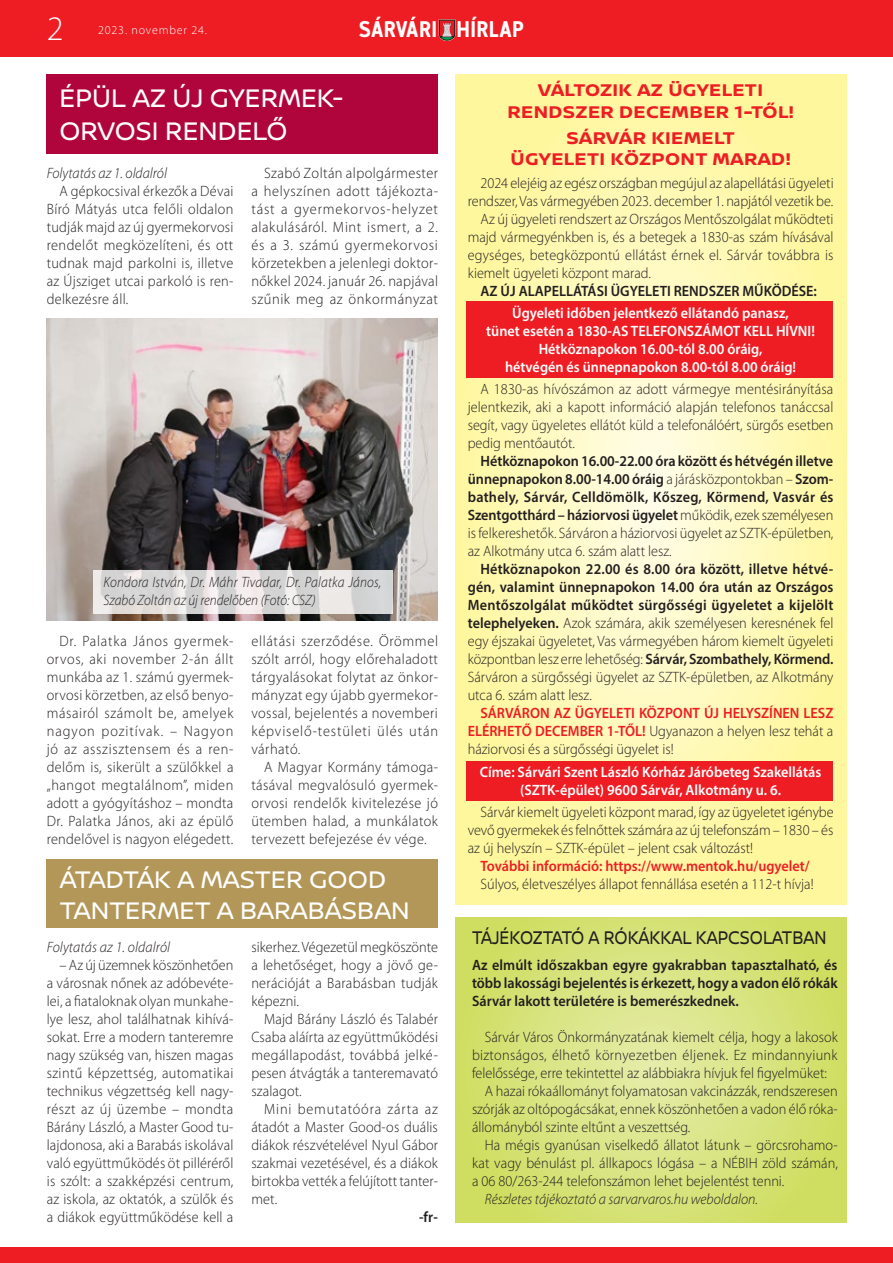
<style>
.page{position:relative;width:893px;height:1263px;background:#fff}
.page>*{position:absolute;margin:0;border:0;box-sizing:border-box;transform-origin:0 0}
.t1{font:300 34.5px "Myriad Pro";color:#fff}
._1_cim{font:27px "Nissan Brand";color:#fff}
._0_cím{font:25.5px "Nissan Brand";color:#fff}
.t2{font:900 22.65px "Finador";letter-spacing:.02em;color:#fff;scale:.85 1}
._1_cim-2{font:19.5px "Nissan Brand";color:#231f20;scale:.85 1}
._1_cim-3{font:700 18px "Nissan Brand";letter-spacing:.02em;color:#ee1d23;scale:1.07 1}
._1_szöveg{font:300 15px/18px "Myriad Pro";color:#231f20;text-align:justify;scale:.95 1}
._1_szöveg-2{font:300 15px/18px "Myriad Pro";color:#231f20;text-align:justify;scale:.96 1}
._1_szöveg-3{font:600 15px/18px "Myriad Pro";color:#231f20;text-align:justify;scale:.95 1}
._1_szöveg-4{font:600 15px/18px "Myriad Pro";color:#fff;text-align:center;scale:.95 1}
._1_szöveg-5{font:600 15px/18px "Myriad Pro";color:#ee1d23;text-align:justify;scale:.95 1}
._1_lead{font:600 15px/18px "Myriad Pro";color:#231f20;text-align:justify;scale:.95 1}
._1_képalá{font:italic 300 15px/18px "Myriad Pro";color:#231f20;scale:.9 1}
._1_szöveg-6{font:italic 300 15px "Myriad Pro";color:#231f20;scale:.95 1}
.rol{font:italic 300 15px "Myriad Pro";color:#231f20;scale:.95 1}
.t3{font:300 12px "Myriad Pro";letter-spacing:.07em;color:#fff}
.s1{font-weight:300}
.s2{font-weight:600}
.s3{font-weight:300;color:#231f20}
</style>
<div class="page">
<svg style="left:455px;top:917px;width:391px;height:305px;background:#d6e279"></svg>
<div style="left:0;top:0;width:893px;height:57px;background:#ee1d23"></div>
<div style="left:0;top:1247px;width:893px;height:16px;background:#ee1d23"></div>
<div style="left:47px;top:74px;width:391px;height:80px;background:#b0043d"></div>
<img style="left:47px;top:318px;width:391px;height:303px">
<svg style="left:93px;top:570px;width:299px;height:43px;background:#dedcdc"></svg>
<div style="left:47px;top:859px;width:391px;height:69px;background:#b39758"></div>
<svg style="left:455px;top:74px;width:391px;height:830px;background:#fef8b1"></svg>
<div style="left:466px;top:301px;width:366px;height:76px;background:#ee1d23"></div>
<div style="left:466px;top:761px;width:366px;height:40px;background:#ee1d23"></div>
<svg style="left:439px;top:19px;width:16px;height:22px"></svg>
<h1 class="t1" style="left:47px;top:8px;width:18px">2</h1>
<p class="t3" style="left:98px;top:23px;width:110px">2023. november 24.</p>
<h3 class="t2" style="left:358px;top:13px;width:197px">SÁRVÁRI HÍRLAP</h3>
<p class="_1_cim" style="left:60px;top:79px;width:285px">ÉPÜL AZ ÚJ GYERMEK-</p>
<p class="_1_cim" style="left:60px;top:111px;width:229px">ORVOSI RENDELŐ</p>
<p class="rol" style="left:47px;top:164px;width:128px">Folytatás az 1. oldalról</p>
<p class="_1_szöveg" style="left:47px;top:182px;width:198px;text-indent:13px">A gépkocsival érkezők a Dévai Bíró Mátyás utca felőli oldalon tudják majd az új gyermekorvosi rendelőt megközelíteni, és ott tudnak majd parkolni is, illetve az Újsziget utcai parkoló is ren&shy;delkezésre áll.</p>
<p class="_1_szöveg-2" style="left:251px;top:164px;width:196px;text-indent:13px">Szabó Zoltán alpolgármester a helyszínen adott tájékozta&shy;tást a gyermekorvos-helyzet alakulásáról. Mint ismert, a 2. és a 3. számú gyermekorvosi körzetekben a jelenlegi doktor&shy;nőkkel 2024. január 26. napjával szűnik meg az önkormányzat</p>
<p class="_1_képalá" style="left:104px;top:573px;width:310px">Kondora István, Dr. Máhr Tivadar, Dr. Palatka János,<br>Szabó Zoltán az új rendelőben (Fotó: CSZ)</p>
<p class="_1_szöveg" style="left:47px;top:632px;width:198px;text-indent:13px">Dr. Palatka János gyermek&shy;orvos, aki november 2-án állt munkába az 1. számú gyermek&shy;orvosi körzetben, az első benyo&shy;másairól számolt be, amelyek nagyon pozitívak. – Nagyon jó az asszisztensem és a ren&shy;delőm is, sikerült a szülőkkel a „hangot megtalálnom”, miden adott a gyógyításhoz – mondta Dr. Palatka János, aki az épülő rendelővel is nagyon elégedett.</p>
<p class="_1_szöveg-2" style="left:251px;top:632px;width:196px">ellátási szerződése. Örömmel szólt arról, hogy előrehaladott tárgyalásokat folytat az önkor&shy;mányzat egy újabb gyermekor&shy;vossal, bejelentés a novemberi képviselő-testületi ülés után várható.</p>
<p class="_1_szöveg" style="left:251px;top:758px;width:198px;text-indent:13px">A Magyar Kormány támoga&shy;tásával megvalósuló gyermek&shy;orvosi rendelők kivitelezése jó ütemben halad, a munkálatok tervezett befejezése év vége.</p>
<p class="_0_cím" style="left:60px;top:861px;width:328px">ÁTADTÁK A MASTER GOOD</p>
<p class="_0_cím" style="left:60px;top:892px;width:351px">TANTERMET A BARABÁSBAN</p>
<p class="rol" style="left:47px;top:938px;width:131px">Folytatás az 1. oldalról</p>
<p class="_1_szöveg" style="left:47px;top:956px;width:198px;text-indent:13px">– Az új üzemnek köszönhetően a városnak nőnek az adóbevéte&shy;lei, a fiataloknak olyan munkahe&shy;lye lesz, ahol találhatnak kihívá&shy;sokat. Erre a modern tanteremre nagy szükség van, hiszen magas szintű képzettség, automatikai technikus végzettség kell nagy&shy;részt az új üzembe – mondta Bárány László, a Master Good tu&shy;lajdonosa, aki a Barabás iskolával való együttműködés öt pilléréről is szólt: a szakképzési centrum, az iskola, az oktatók, a szülők és a diákok együttműködése kell a</p>
<p class="_1_szöveg" style="left:251px;top:938px;width:198px">sikerhez. Végezetül megköszönte a lehetőséget, hogy a jövő ge&shy;nerációját a Barabásban tudják képezni.</p>
<p class="_1_szöveg" style="left:251px;top:1010px;width:198px;text-indent:13px">Majd Bárány László és Talabér Csaba aláírta az együttműködési megállapodást, továbbá jelké&shy;pesen átvágták a tanteremavató szalagot.</p>
<p class="_1_szöveg" style="left:251px;top:1100px;width:198px;text-indent:13px">Mini bemutatóóra zárta az átadót a Master Good-os duális diákok részvételével Nyul Gábor szakmai vezetésével, és a diákok birtokba vették a felújított tanter&shy;met.</p>
<p class="_1_szöveg-3" style="left:419px;top:1208px;width:21px">-fr-</p>
<p class="_1_cim-3" style="left:538px;top:77px;width:212px">VÁLTOZIK AZ ÜGYELETI</p>
<p class="_1_cim-3" style="left:507px;top:99px;width:269px">RENDSZER DECEMBER 1-TŐL!</p>
<p class="_1_cim-3" style="left:567px;top:125px;width:159px">SÁRVÁR KIEMELT</p>
<p class="_1_cim-3" style="left:510px;top:146px;width:263px">ÜGYELETI KÖZPONT MARAD!</p>
<p class="_1_szöveg" style="left:468px;top:174px;width:387px;text-align:right">2024 elejéig az egész országban megújul az alapellátási ügyeleti rendszer, Vas vármegyében 2023. december 1. napjától vezetik be.</p>
<p class="_1_szöveg" style="left:468px;top:210px;width:387px;text-indent:13px">Az új ügyeleti rendszert az Országos Mentőszolgálat működteti majd vármegyénkben is, és a betegek a 1830-as szám hívásával egységes, betegközpontú ellátást érnek el. Sárvár továbbra is kiemelt ügyeleti központ marad.</p>
<p class="_1_szöveg-3" style="left:480px;top:281px;width:356px">AZ ÚJ ALAPELLÁTÁSI ÜGYELETI RENDSZER MŰKÖDÉSE:</p>
<p class="_1_szöveg-4" style="left:512px;top:303px;width:293px">Ügyeleti időben jelentkező ellátandó panasz,</p>
<p class="_1_szöveg-4" style="left:486px;top:321px;width:347px">tünet esetén a 1830-AS TELEFONSZÁMOT KELL HÍVNI!</p>
<p class="_1_szöveg-4" style="left:539px;top:339px;width:237px">Hétköznapokon 16.00-tól 8.00 óráig,</p>
<p class="_1_szöveg-4" style="left:505px;top:357px;width:308px">hétvégén és ünnepnapokon 8.00-tól 8.00 óráig!</p>
<p class="_1_szöveg" style="left:468px;top:380px;width:386px;text-indent:13px">A 1830-as hívószámon az adott vármegye mentésirányítása jelentkezik, aki a kapott információ alapján telefonos tanáccsal segít, vagy ügyeletes ellátót küld a telefonálóért, sürgős esetben pedig mentőautót.</p>
<p class="_1_szöveg-3" style="left:468px;top:452px;width:387px;text-indent:13px">Hétköznapokon 16.00-22.00 óra között és hétvégén illetve ünnepnapokon 8.00-14.00 óráig <span class="s1">a járásközpontokban –</span> Szom&shy;bathely, Sárvár, Celldömölk, Kőszeg, Körmend, Vasvár és Szentgotthárd – háziorvosi ügyelet <span class="s1">működik, ezek személyesen is felkereshetők. Sárváron a háziorvosi ügyelet az SZTK-épületben, az Alkotmány utca 6. szám alatt lesz.</span></p>
<p class="_1_szöveg" style="left:468px;top:560px;width:386px;text-indent:13px"><span class="s2">Hétköznapokon 22.00 és 8.00 óra között, illetve hétvé&shy;gén, valamint ünnepnapokon 14.00 óra után az Országos Mentőszolgálat működtet sürgősségi ügyeletet a kijelölt telephelyeken.</span> Azok számára, akik személyesen keresnének fel egy éjszakai ügyeletet, Vas vármegyében három kiemelt ügyeleti központban lesz erre lehetőség: <span class="s2">Sárvár, Szombathely, Körmend.<br></span>Sárváron a sürgősségi ügyelet az SZTK-épületben, az Alkotmány utca 6. szám alatt lesz.</p>
<p class="_1_szöveg-5" style="left:468px;top:704px;width:386px;text-indent:13px">SÁRVÁRON AZ ÜGYELETI KÖZPONT ÚJ HELYSZÍNEN LESZ ELÉRHETŐ DECEMBER 1-TŐL! <span class="s3">Ugyanazon a helyen lesz tehát a háziorvosi és a sürgősségi ügyelet is!</span></p>
<p class="_1_szöveg-4" style="left:480px;top:762px;width:361px">Címe: Sárvári Szent László Kórház Járóbeteg Szakellátás (SZTK-épület) 9600 Sárvár, Alkotmány u. 6.</p>
<p class="_1_szöveg" style="left:468px;top:803px;width:387px;text-indent:13px">Sárvár kiemelt ügyeleti központ marad, így az ügyeletet igénybe vevő gyermekek és felnőttek számára az új telefonszám – 1830 – és az új helyszín – SZTK-épület – jelent csak változást!</p>
<p class="_1_szöveg-5" style="left:480px;top:856px;width:348px">További információ: https://www.mentok.hu/ugyelet/</p>
<p class="_1_szöveg" style="left:480px;top:875px;width:352px">Súlyos, életveszélyes állapot fennállása esetén a 112-t hívja!</p>
<p class="_1_cim-2" style="left:472px;top:923px;width:419px">TÁJÉKOZTATÓ A RÓKÁKKAL KAPCSOLATBAN</p>
<p class="_1_lead" style="left:472px;top:956px;width:386px">Az elmúlt időszakban egyre gyakrabban tapasztalható, és több lakossági bejelentés is érkezett, hogy a vadon élő rókák Sárvár lakott területére is bemerészkednek.</p>
<p class="_1_szöveg" style="left:472px;top:1028px;width:386px;text-indent:13px">Sárvár Város Önkormányzatának kiemelt célja, hogy a lakosok biztonságos, élhető környezetben éljenek. Ez mindannyiunk felelőssége, erre tekintettel az alábbiakra hívjuk fel figyelmüket:</p>
<p class="_1_szöveg" style="left:472px;top:1082px;width:386px;text-indent:13px">A hazai rókaállományt folyamatosan vakcinázzák, rendszeresen szórják az oltópogácsákat, ennek köszönhetően a vadon élő róka&shy;állományból szinte eltűnt a veszettség.</p>
<p class="_1_szöveg" style="left:472px;top:1136px;width:387px;text-indent:13px">Ha mégis gyanúsan viselkedő állatot látunk – görcsrohamo&shy;kat vagy bénulást pl. állkapocs lógása – a NÉBIH zöld számán, a 06 80/263-244 telefonszámon lehet bejelentést tenni.</p>
<p class="_1_szöveg-6" style="left:485px;top:1190px;width:289px">Részletes tájékoztató a sarvarvaros.hu weboldalon.</p>
</div>
